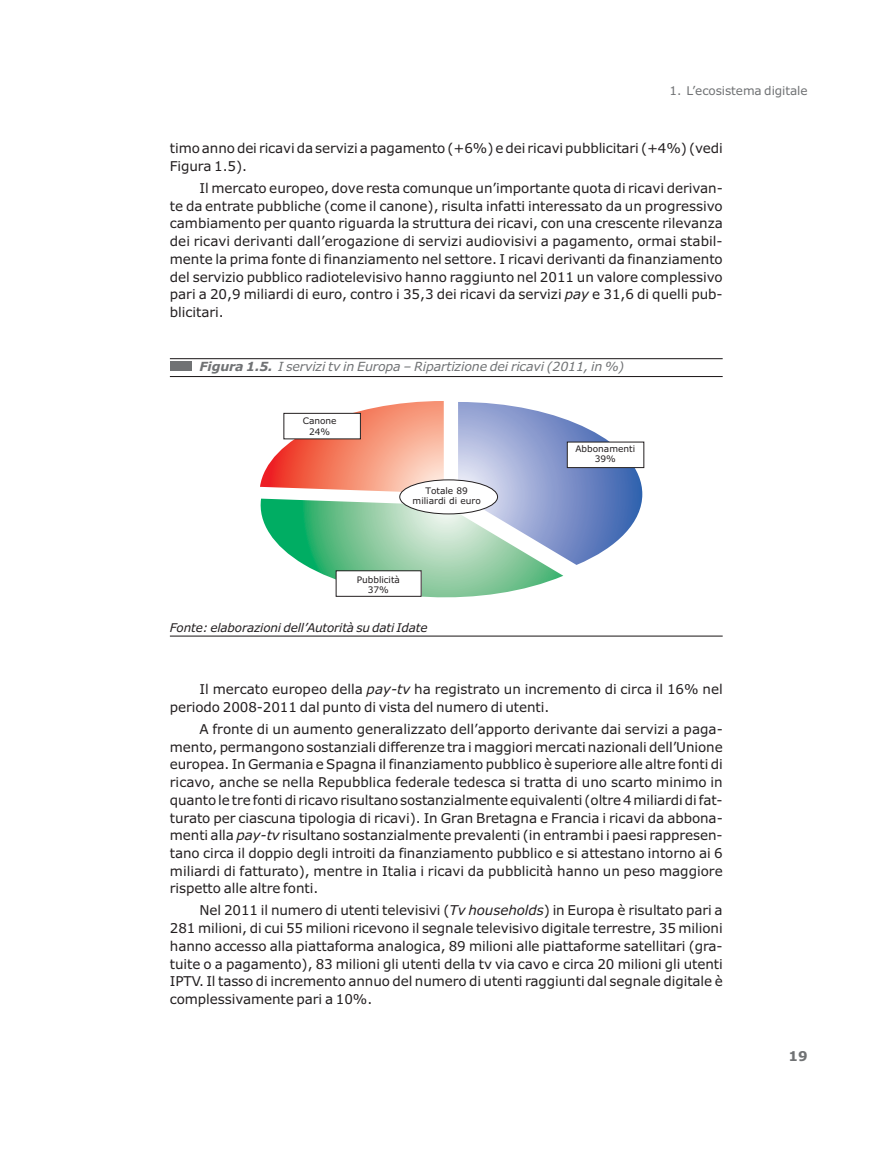
<style>
.page{position:relative;width:893px;height:1149px;background:#fff}
.page>*{position:absolute;margin:0;border:0;box-sizing:border-box;transform-origin:0 0}
.t1{font:13.5px/17.7px "Verdana";letter-spacing:-.005em;color:#231f20;text-align:justify}
.t2{font:700 13.5px "Verdana";color:#707274}
.t3{font:italic 12.6px "Verdana";letter-spacing:-.015em;color:#707274}
.t4{font:italic 12px "Verdana";letter-spacing:-.015em;color:#231f20}
.t5{font:12px "Verdana";letter-spacing:-.005em;color:#707274}
.t6{font:9px/10.8px "Verdana";color:#231f20;text-align:center}
.s1{font-style:italic}
.s2{font-weight:700}
</style>
<div class="page">
<svg style="left:260px;top:401px;width:382px;height:197px"></svg>
<div style="left:567px;top:442px;width:77px;height:25px;background:#fff"></div>
<div style="left:567px;top:441px;width:77px;height:27px;border:1px solid #231f20"></div>
<div style="left:336px;top:570px;width:85px;height:26px;background:#fff"></div>
<div style="left:336px;top:570px;width:86px;height:26px;border:1px solid #231f20"></div>
<div style="left:284px;top:413px;width:76px;height:26px;background:#fff"></div>
<div style="left:283px;top:413px;width:78px;height:26px;border:1px solid #231f20"></div>
<div style="left:400px;top:479px;width:98px;height:34px;background:#fff;border-radius:50%"></div>
<div style="left:399px;top:479px;width:99px;height:35px;border:1px solid #231f20;border-radius:50%"></div>
<hr style="left:170px;top:358px;width:553px;height:1px;background:#231f20">
<hr style="left:170px;top:376px;width:553px;height:1px;background:#231f20">
<div style="left:170px;top:361px;width:21px;height:10px;background:#707274"></div>
<hr style="left:170px;top:635px;width:553px;height:1px;background:#231f20">
<p class="t5" style="left:669px;top:85px;width:140px">1. L’ecosistema digitale</p>
<p class="t1" style="left:170px;top:140px;width:554px">timo anno dei ricavi da servizi a pagamento (+6%) e dei ricavi pubblicitari (+4%) (vedi<br>Figura 1.5).</p>
<p class="t1" style="left:170px;top:180px;width:554px;text-indent:30px">Il mercato europeo, dove resta comunque un’importante quota di ricavi derivan&shy;te da entrate pubbliche (come il canone), risulta infatti interessato da un progressivo cambiamento per quanto riguarda la struttura dei ricavi, con una crescente rilevanza dei ricavi derivanti dall’erogazione di servizi audiovisivi a pagamento, ormai stabil&shy;mente la prima fonte di finanziamento nel settore. I ricavi derivanti da finanziamento del servizio pubblico radiotelevisivo hanno raggiunto nel 2011 un valore complessivo pari a 20,9 miliardi di euro, contro i 35,3 dei ricavi da servizi <span class="s1">pay</span> e 31,6 di quelli pub&shy;blicitari.</p>
<p class="t3" style="left:200px;top:361px;width:426px"><span class="s2">Figura 1.5.</span> I servizi tv in Europa – Ripartizione dei ricavi (2011, in %)</p>
<p class="t6" style="left:303px;top:415px;width:35px">Canone<br>24%</p>
<p class="t6" style="left:413px;top:485px;width:70px">Totale 89 miliardi di euro</p>
<p class="t6" style="left:357px;top:574px;width:45px">Pubblicità<br>37%</p>
<p class="t4" style="left:170px;top:623px;width:259px">Fonte: elaborazioni dell’Autorità su dati Idate</p>
<p class="t6" style="left:575px;top:443px;width:61px">Abbonamenti<br>39%</p>
<p class="t1" style="left:170px;top:681px;width:554px;text-indent:30px">Il mercato europeo della <span class="s1">pay-tv</span> ha registrato un incremento di circa il 16% nel periodo 2008-2011 dal punto di vista del numero di utenti.</p>
<p class="t1" style="left:170px;top:721px;width:554px;text-indent:30px">A fronte di un aumento generalizzato dell’apporto derivante dai servizi a paga&shy;mento, permangono sostanziali differenze tra i maggiori mercati nazionali dell’Unione europea. In Germania e Spagna il finanziamento pubblico è superiore alle altre fonti di ricavo, anche se nella Repubblica federale tedesca si tratta di uno scarto minimo in quanto le tre fonti di ricavo risultano sostanzialmente equivalenti (oltre 4 miliardi di fat&shy;turato per ciascuna tipologia di ricavi). In Gran Bretagna e Francia i ricavi da abbona&shy;menti alla <span class="s1">pay-tv</span> risultano sostanzialmente prevalenti (in entrambi i paesi rappresen&shy;tano circa il doppio degli introiti da finanziamento pubblico e si attestano intorno ai 6 miliardi di fatturato), mentre in Italia i ricavi da pubblicità hanno un peso maggiore rispetto alle altre fonti.</p>
<p class="t1" style="left:170px;top:902px;width:554px;text-indent:30px">Nel 2011 il numero di utenti televisivi (<span class="s1">Tv households</span>) in Europa è risultato pari a 281 milioni, di cui 55 milioni ricevono il segnale televisivo digitale terrestre, 35 milioni hanno accesso alla piattaforma analogica, 89 milioni alle piattaforme satellitari (gra&shy;tuite o a pagamento), 83 milioni gli utenti della tv via cavo e circa 20 milioni gli utenti IPTV. Il tasso di incremento annuo del numero di utenti raggiunti dal segnale digitale è complessivamente pari a 10%.</p>
<p class="t2" style="left:789px;top:1050px;width:21px">19</p>
</div>
